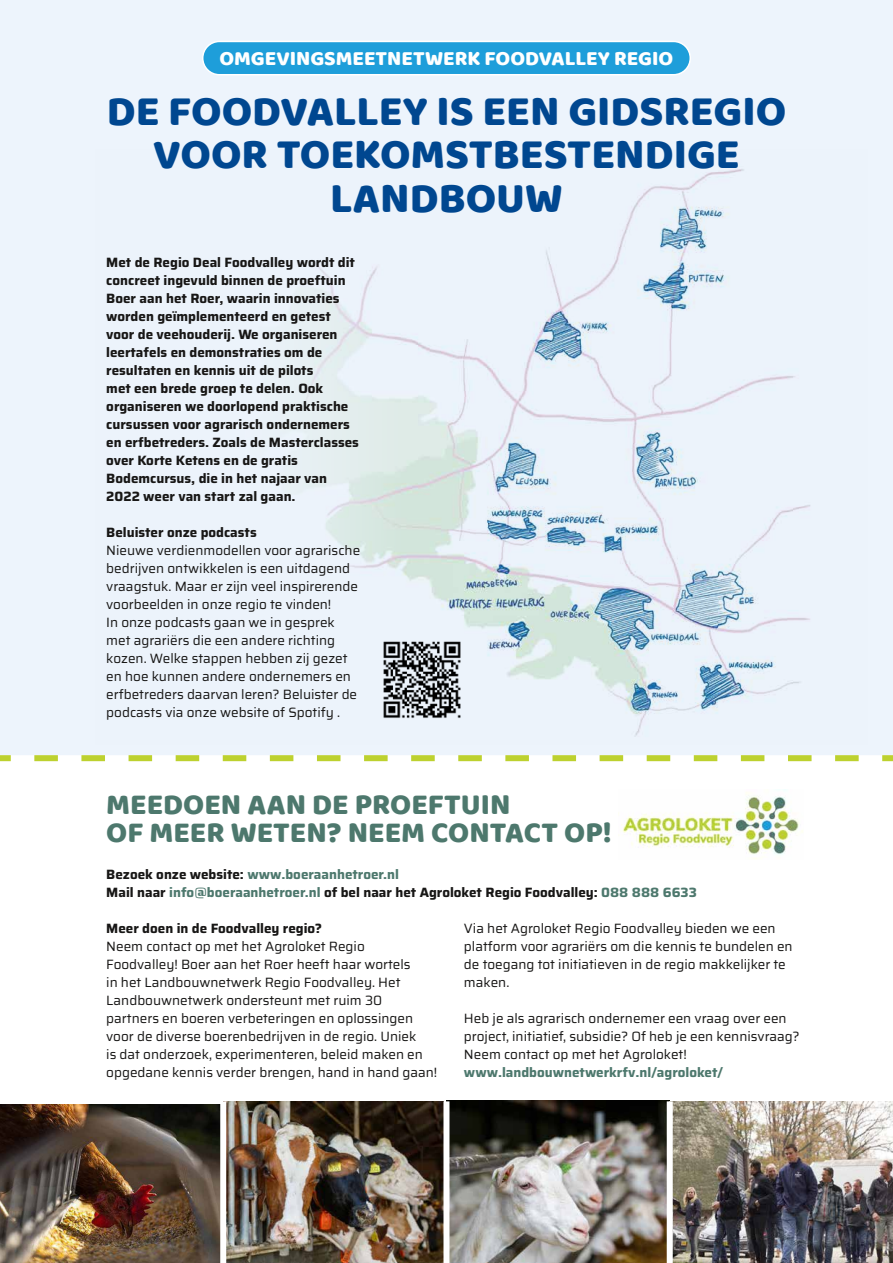
<style>
.page{position:relative;width:893px;height:1263px;background:#fff}
.page>*{position:absolute;margin:0;border:0;box-sizing:border-box;transform-origin:0 0}
.t1{font:43.5px/43.5px "Baloo";color:#004790;text-align:center}
.t2{font:30.15px/28.5px "Baloo";color:#4d786d}
.t3{font:21px "Baloo";color:#fff}
.t4{font:13.5px/18px "Saira";color:#181716}
.t5{font:700 13.5px/18px "Saira";color:#181716}
.t6{font:700 13.5px "Saira";color:#4d786d}
.s1{color:#4d786d}
</style>
<div class="page">
<div style="left:0;top:0;width:893px;height:758px;background:#edf4fc"></div>
<img style="left:303px;top:169px;width:507px;height:568px">
<img style="left:0;top:1104px;width:220px;height:159px">
<img style="left:226px;top:1101px;width:217px;height:162px">
<img style="left:446px;top:1100px;width:447px;height:163px">
<div style="left:443px;top:1101px;width:6px;height:162px;background:#fff"></div>
<div style="left:667px;top:1101px;width:6px;height:162px;background:#fff"></div>
<svg style="left:0;top:755px;width:893px;height:6px"></svg>
<img style="left:380px;top:637px;width:84px;height:84px">
<div style="left:203px;top:41px;width:487px;height:34px;background:#1e9eda;border-radius:17px"></div>
<div style="left:202px;top:41px;width:489px;height:34px;border:2px solid #fff;border-radius:17px"></div>
<img style="left:621px;top:792px;width:182px;height:67px">
<h3 class="t3" style="left:220px;top:45px;width:455px">OMGEVINGSMEETNETWERK FOODVALLEY REGIO</h3>
<h1 class="t1" style="left:107px;top:88px;width:681px">DE FOODVALLEY IS EEN GIDSREGIO<br>VOOR TOEKOMSTBESTENDIGE<br>LANDBOUW</h1>
<p class="t5" style="left:106px;top:253px;width:254px">Met de Regio Deal Foodvalley wordt dit concreet ingevuld binnen de proeftuin Boer aan het Roer, waarin innovaties worden geïmplementeerd en getest voor de veehouderij. We organiseren leertafels en demonstraties om de resultaten en kennis uit de pilots<br>met een brede groep te delen. Ook organiseren we doorlopend praktische cursussen voor agrarisch ondernemers en erfbetreders. Zoals de Masterclasses over Korte Ketens en de gratis Bodemcursus, die in het najaar van 2022 weer van start zal gaan.</p>
<p class="t5" style="left:106px;top:523px;width:152px">Beluister onze podcasts</p>
<p class="t4" style="left:106px;top:541px;width:255px">Nieuwe verdienmodellen voor agrarische bedrijven ontwikkelen is een uitdagend vraagstuk. Maar er zijn veel inspirerende voorbeelden in onze regio te vinden!<br>In onze podcasts gaan we in gesprek met agrariërs die een andere richting kozen. Welke stappen hebben zij gezet en hoe kunnen andere ondernemers en erfbetreders daarvan leren? Beluister de podcasts via onze website of Spotify .</p>
<h2 class="t2" style="left:106px;top:789px;width:507px">MEEDOEN AAN DE PROEFTUIN<br>OF MEER WETEN? NEEM CONTACT OP!</h2>
<p class="t5" style="left:106px;top:865px;width:592px">Bezoek onze website: <span class="s1">www.boeraanhetroer.nl<br></span>Mail naar <span class="s1">info@boeraanhetroer.nl</span> of bel naar het Agroloket Regio Foodvalley: <span class="s1">088 888 6633</span></p>
<p class="t5" style="left:106px;top:919px;width:217px">Meer doen in de Foodvalley regio?</p>
<p class="t4" style="left:106px;top:937px;width:332px">Neem contact op met het Agroloket Regio Foodvalley! Boer aan het Roer heeft haar wortels<br>in het Landbouwnetwerk Regio Foodvalley. Het Landbouwnetwerk ondersteunt met ruim 30 partners en boeren verbeteringen en oplossingen voor de diverse boerenbedrijven in de regio. Uniek<br>is dat onderzoek, experimenteren, beleid maken en opgedane kennis verder brengen, hand in hand gaan!</p>
<p class="t4" style="left:464px;top:919px;width:330px">Via het Agroloket Regio Foodvalley bieden we een platform voor agrariërs om die kennis te bundelen en de toegang tot initiatieven in de regio makkelijker te maken.</p>
<p class="t4" style="left:464px;top:1009px;width:337px">Heb je als agrarisch ondernemer een vraag over een project, initiatief, subsidie? Of heb je een kennisvraag?<br>Neem contact op met het Agroloket!</p>
<p class="t6" style="left:464px;top:1062px;width:261px">www.landbouwnetwerkrfv.nl/agroloket/</p>
</div>
